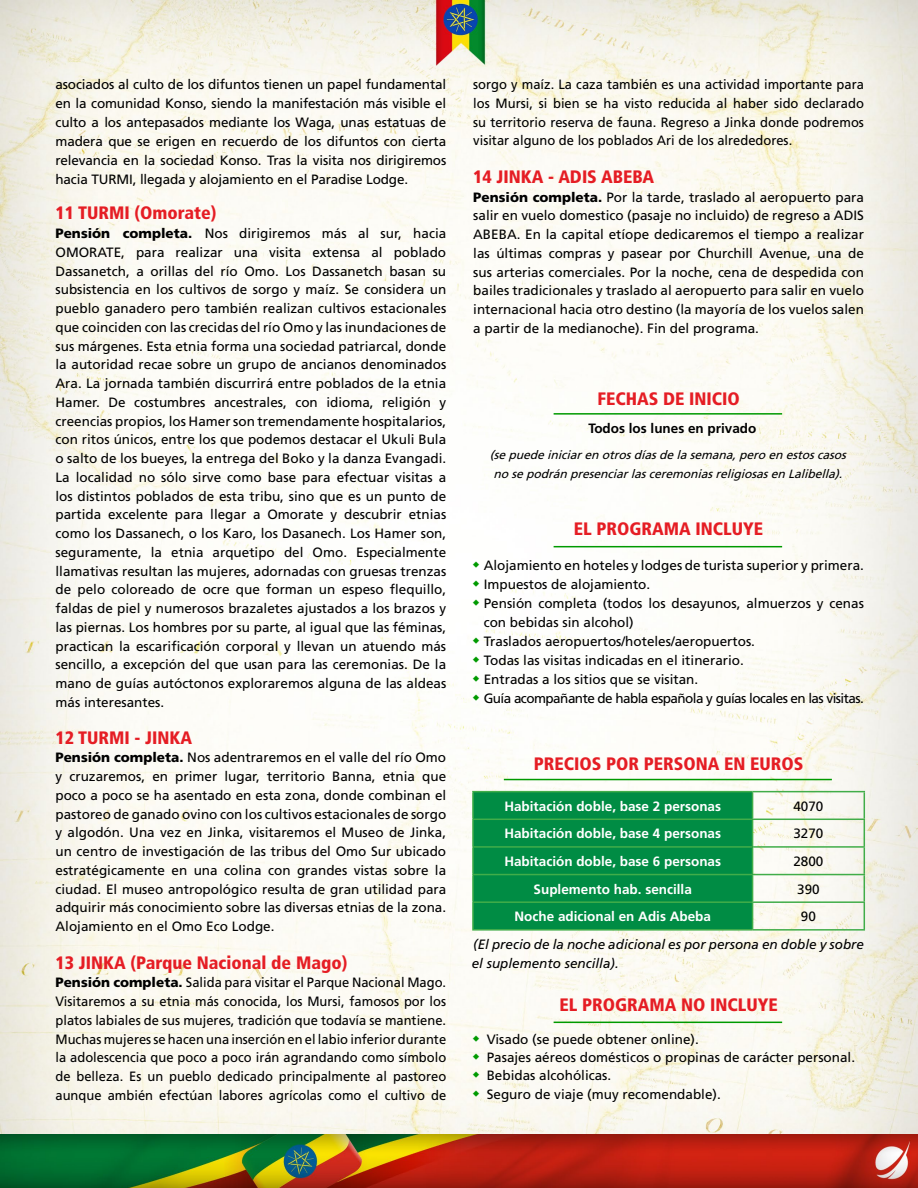
<style>
.page{position:relative;width:918px;height:1188px;background:#fff}
.page>*{position:absolute;margin:0;border:0;box-sizing:border-box;transform-origin:0 0}
.t1{font:900 condensed 18px "Frutiger";color:#e51d24}
.t2{font:13.5px/18.8px "Frutiger";color:#000;text-align:justify}
.t3{font:13.5px/18.8px "Frutiger";color:#000;text-align:justify;scale:.96 1}
.t4{font:700 13.5px "Frutiger";color:#fff}
.t5{font:italic 13.5px/18.9px "Frutiger";color:#000}
.t6{font:700 13.5px "Frutiger";color:#000}
.t7{font:italic 12px/18.9px "Frutiger";color:#000;text-align:center}
.s1{font-weight:900}
</style>
<div class="page">
<img style="left:0;top:0;width:918px;height:1134px">
<img style="left:0;top:1134px;width:918px;height:54px">
<hr style="left:753px;top:791px;width:112px;height:1px;background:#41ad49">
<hr style="left:753px;top:819px;width:112px;height:1px;background:#41ad49">
<hr style="left:753px;top:846px;width:112px;height:2px;background:#41ad49">
<hr style="left:753px;top:874px;width:112px;height:1px;background:#41ad49">
<hr style="left:753px;top:901px;width:112px;height:2px;background:#41ad49">
<svg style="left:864px;top:792px;width:1px;height:137px"></svg>
<hr style="left:753px;top:929px;width:112px;height:2px;background:#41ad49">
<hr style="left:472px;top:791px;width:281px;height:1px;background:#41ad49">
<hr style="left:472px;top:792px;width:2px;height:27px;background:#41ad49">
<hr style="left:472px;top:819px;width:281px;height:1px;background:#41ad49">
<hr style="left:472px;top:820px;width:2px;height:26px;background:#41ad49">
<hr style="left:472px;top:846px;width:281px;height:2px;background:#41ad49">
<hr style="left:472px;top:848px;width:2px;height:26px;background:#41ad49">
<hr style="left:472px;top:874px;width:281px;height:1px;background:#41ad49">
<hr style="left:472px;top:875px;width:2px;height:26px;background:#41ad49">
<hr style="left:472px;top:901px;width:281px;height:2px;background:#41ad49">
<hr style="left:472px;top:903px;width:2px;height:26px;background:#41ad49">
<svg style="left:473px;top:792px;width:280px;height:137px;background:#038d44"></svg>
<hr style="left:472px;top:929px;width:281px;height:2px;background:#41ad49">
<hr style="left:554px;top:413px;width:228px;height:2px;background:#009a00">
<hr style="left:554px;top:546px;width:228px;height:1px;background:#009a00">
<hr style="left:504px;top:779px;width:328px;height:1px;background:#009a00">
<hr style="left:554px;top:1022px;width:228px;height:1px;background:#009a00">
<svg style="left:473px;top:562px;width:6px;height:6px"></svg>
<svg style="left:473px;top:581px;width:6px;height:6px"></svg>
<svg style="left:473px;top:600px;width:6px;height:6px"></svg>
<svg style="left:473px;top:637px;width:6px;height:7px"></svg>
<svg style="left:473px;top:656px;width:6px;height:7px"></svg>
<svg style="left:473px;top:675px;width:6px;height:7px"></svg>
<svg style="left:473px;top:694px;width:6px;height:7px"></svg>
<svg style="left:473px;top:1035px;width:6px;height:7px"></svg>
<svg style="left:473px;top:1053px;width:6px;height:7px"></svg>
<svg style="left:473px;top:1071px;width:6px;height:7px"></svg>
<svg style="left:473px;top:1090px;width:6px;height:7px"></svg>
<p class="t2" style="left:56px;top:75px;width:392px">asociados al culto de los difuntos tienen un papel fundamental en la comunidad Konso, siendo la manifestación más visible el culto a los antepasados mediante los Waga, unas estatuas de madera que se erigen en recuerdo de los difuntos con cierta relevancia en la sociedad Konso. Tras la visita nos dirigiremos hacia TURMI, llegada y alojamiento en el Paradise Lodge.</p>
<h1 class="t1" style="left:56px;top:202px;width:163px">11 TURMI (Omorate)</h1>
<p class="t2" style="left:56px;top:224px;width:392px"><span class="s1">Pensión completa.</span> Nos dirigiremos más al sur, hacia OMORATE, para realizar una visita extensa al poblado Dassanetch, a orillas del río Omo. Los Dassanetch basan su subsistencia en los cultivos de sorgo y maíz. Se considera un pueblo ganadero pero también realizan cultivos estacionales que coinciden con las crecidas del río Omo y las inundaciones de sus márgenes. Esta etnia forma una sociedad patriarcal, donde la autoridad recae sobre un grupo de ancianos denominados Ara. La jornada también discurrirá entre poblados de la etnia Hamer. De costumbres ancestrales, con idioma, religión y creencias propios, los Hamer son tremendamente hospitalarios, con ritos únicos, entre los que podemos destacar el Ukuli Bula o salto de los bueyes, la entrega del Boko y la danza Evangadi.<br>La localidad no sólo sirve como base para efectuar visitas a los distintos poblados de esta tribu, sino que es un punto de partida excelente para llegar a Omorate y descubrir etnias como los Dassanech, o los Karo, los Dasanech. Los Hamer son, seguramente, la etnia arquetipo del Omo. Especialmente llamativas resultan las mujeres, adornadas con gruesas trenzas de pelo coloreado de ocre que forman un espeso flequillo, faldas de piel y numerosos brazaletes ajustados a los brazos y las piernas. Los hombres por su parte, al igual que las féminas, practican la escarificación corporal y llevan un atuendo más sencillo, a excepción del que usan para las ceremonias. De la mano de guías autóctonos exploraremos alguna de las aldeas más interesantes.</p>
<h1 class="t1" style="left:56px;top:726px;width:138px">12 TURMI - JINKA</h1>
<p class="t2" style="left:56px;top:748px;width:392px"><span class="s1">Pensión completa.</span> Nos adentraremos en el valle del río Omo y cruzaremos, en primer lugar, territorio Banna, etnia que poco a poco se ha asentado en esta zona, donde combinan el pastoreo de ganado ovino con los cultivos estacionales de sorgo y algodón. Una vez en Jinka, visitaremos el Museo de Jinka, un centro de investigación de las tribus del Omo Sur ubicado estratégicamente en una colina con grandes vistas sobre la ciudad. El museo antropológico resulta de gran utilidad para adquirir más conocimiento sobre las diversas etnias de la zona.<br>Alojamiento en el Omo Eco Lodge.</p>
<h1 class="t1" style="left:56px;top:951px;width:293px">13 JINKA (Parque Nacional de Mago)</h1>
<p class="t3" style="left:56px;top:973px;width:409px"><span class="s1">Pensión completa.</span> Salida para visitar el Parque Nacional Mago.<br>Visitaremos a su etnia más conocida, los Mursi, famosos por los platos labiales de sus mujeres, tradición que todavía se mantiene.<br>Muchas mujeres se hacen una inserción en el labio inferior durante la adolescencia que poco a poco irán agrandando como símbolo de belleza. Es un pueblo dedicado principalmente al pastoreo aunque ambién efectúan labores agrícolas como el cultivo de</p>
<p class="t3" style="left:473px;top:75px;width:409px">sorgo y maíz. La caza también es una actividad importante para los Mursi, si bien se ha visto reducida al haber sido declarado su territorio reserva de fauna. Regreso a Jinka donde podremos visitar alguno de los poblados Ari de los alrededores.</p>
<h1 class="t1" style="left:473px;top:166px;width:182px">14 JINKA - ADIS ABEBA</h1>
<p class="t2" style="left:473px;top:187px;width:392px"><span class="s1">Pensión completa.</span> Por la tarde, traslado al aeropuerto para salir en vuelo domestico (pasaje no incluido) de regreso a ADIS ABEBA. En la capital etíope dedicaremos el tiempo a realizar las últimas compras y pasear por Churchill Avenue, una de sus arterias comerciales. Por la noche, cena de despedida con bailes tradicionales y traslado al aeropuerto para salir en vuelo internacional hacia otro destino (la mayoría de los vuelos salen a partir de la medianoche). Fin del programa.</p>
<h1 class="t1" style="left:597px;top:388px;width:144px">FECHAS DE INICIO</h1>
<p class="t6" style="left:588px;top:420px;width:170px">Todos los lunes en privado</p>
<p class="t7" style="left:490px;top:446px;width:361px">(sepuedeiniciaren otrosdíasdelasemana,pero en estoscasos no sepodrán presenciarlasceremoniasreligiosasen Lalibella).</p>
<h1 class="t1" style="left:574px;top:518px;width:191px">EL PROGRAMA INCLUYE</h1>
<p class="t2" style="left:484px;top:556px;width:382px;text-align:left">Alojamiento en hoteles y lodges de turista superior y primera.<br>Impuestos de alojamiento.<br>Pensión completa (todos los desayunos, almuerzos y cenas con bebidas sin alcohol)<br>Traslados aeropuertos/hoteles/aeropuertos.<br>Todas las visitas indicadas en el itinerario.<br>Entradas a los sitios que se visitan.<br>Guía acompañante de habla española y guías locales en las visitas.</p>
<h1 class="t1" style="left:534px;top:753px;width:271px">PRECIOS POR PERSONA EN EUROS</h1>
<p class="t4" style="left:504px;top:798px;width:218px">Habitación doble, base 2 personas</p>
<p class="t2" style="left:793px;top:797px;width:32px">4070</p>
<p class="t4" style="left:504px;top:826px;width:218px">Habitación doble, base 4 personas</p>
<p class="t2" style="left:793px;top:824px;width:32px">3270</p>
<p class="t4" style="left:504px;top:853px;width:218px">Habitación doble, base 6 personas</p>
<p class="t2" style="left:793px;top:852px;width:32px">2800</p>
<p class="t4" style="left:534px;top:881px;width:160px">Suplemento hab. sencilla</p>
<p class="t2" style="left:797px;top:879px;width:24px">390</p>
<p class="t4" style="left:515px;top:909px;width:198px">Noche adicional en Adis Abeba</p>
<p class="t2" style="left:801px;top:907px;width:17px">90</p>
<p class="t5" style="left:472px;top:934px;width:394px">(El precio de la noche adicional es por persona en doble y sobre el suplemento sencilla).</p>
<h1 class="t1" style="left:559px;top:994px;width:220px">EL PROGRAMA NO INCLUYE</h1>
<p class="t2" style="left:487px;top:1030px;width:370px;line-height:18.3px;text-align:left">Visado (se puede obtener online).<br>Pasajes aéreos domésticos o propinas de carácter personal.<br>Bebidas alcohólicas.<br>Seguro de viaje (muy recomendable).</p>
</div>
